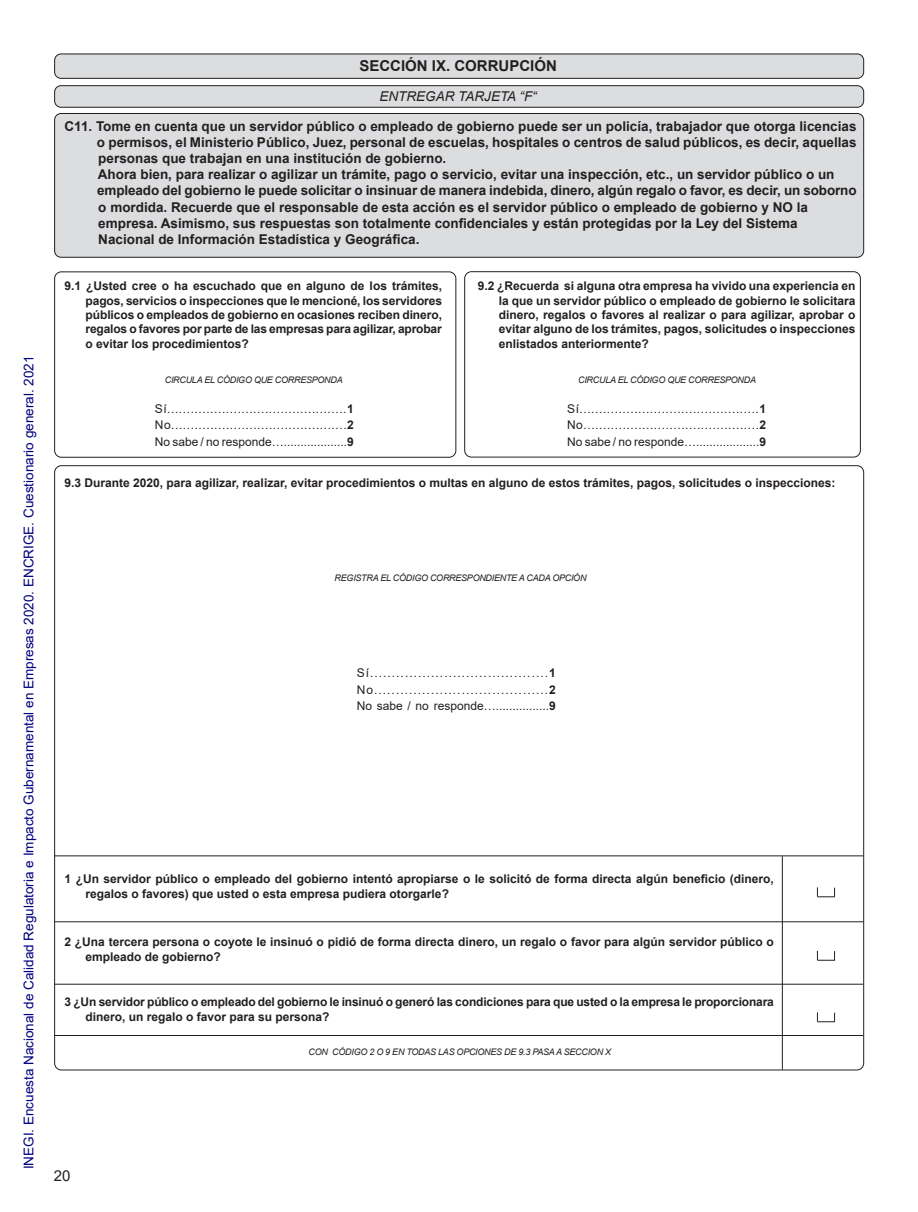
<style>
.page{position:relative;width:918px;height:1212px;background:#fff}
.page>*{position:absolute;margin:0;border:0;box-sizing:border-box;transform-origin:0 0}
.t1{font:700 15px "Arial";color:#231f20}
.t2{font:15px "Arial";color:#231f20}
.t3{font:700 13.5px/16.2px "Arial";color:#231f20}
.t4{font:13.5px "Arial";color:#000080}
.t5{font:italic 13.5px "Arial";color:#231f20}
.t6{font:700 12px/14.4px "Arial";color:#231f20}
.t7{font:12px/16.5px "Arial";color:#231f20;text-align:justify}
.t8{font:italic 9px "Arial";letter-spacing:-.03em;color:#231f20}
.s1{font-weight:700}
</style>
<div class="page">
<div style="left:54px;top:271px;width:402px;height:187px;border:1px solid #231f20;border-radius:7px"></div>
<div style="left:464px;top:271px;width:397px;height:186px;border:1px solid #231f20;border-radius:7px"></div>
<hr style="left:54px;top:855px;width:809px;height:1px;background:#231f20">
<hr style="left:54px;top:921px;width:809px;height:1px;background:#231f20">
<hr style="left:54px;top:984px;width:809px;height:1px;background:#231f20">
<hr style="left:54px;top:1035px;width:809px;height:1px;background:#231f20">
<div style="left:55px;top:54px;width:809px;height:24px;background:#dcdddf;border-radius:6px"></div>
<div style="left:54px;top:54px;width:810px;height:25px;border:1px solid #231f20;border-radius:6px"></div>
<div style="left:55px;top:86px;width:809px;height:21px;background:#dcdddf;border-radius:6px"></div>
<div style="left:54px;top:85px;width:810px;height:23px;border:1px solid #231f20;border-radius:6px"></div>
<div style="left:55px;top:113px;width:809px;height:144px;background:#dcdddf;border-radius:6px"></div>
<div style="left:54px;top:113px;width:810px;height:145px;border:1px solid #231f20;border-radius:6px"></div>
<hr style="left:782px;top:856px;width:1px;height:213px;background:#231f20">
<svg style="left:817px;top:887px;width:18px;height:10px"></svg>
<svg style="left:817px;top:951px;width:18px;height:10px"></svg>
<svg style="left:817px;top:1012px;width:18px;height:10px"></svg>
<p class="t4" style="left:20px;top:1169px;width:815px;rotate:-90deg">INEGI. Encuesta Nacional de Calidad Regulatoria e Impacto Gubernamental en Empresas 2020. ENCRIGE. Cuestionario general. 2021</p>
<p class="t1" style="left:359px;top:55px;width:199px">SECCIÓN IX. CORRUPCIÓN</p>
<p class="t5" style="left:380px;top:87px;width:159px">ENTREGAR TARJETA “F“</p>
<p class="t3" style="left:97px;top:118px;width:761px;text-indent:-32px">C11. Tome en cuenta que un servidor público o empleado de gobierno puede ser un policía, trabajador que otorga licencias o permisos, el Ministerio Público, Juez, personal de escuelas, hospitales o centros de salud públicos, es decir, aquellas personas que trabajan en una institución de gobierno.<br>Ahora bien, para realizar o agilizar un trámite, pago o servicio, evitar una inspección, etc., un servidor público o un empleado del gobierno le puede solicitar o insinuar de manera indebida, dinero, algún regalo o favor, es decir, un soborno o mordida. Recuerde que el responsable de esta acción es el servidor público o empleado de gobierno y NO la empresa. Asimismo, sus respuestas son totalmente confidenciales y están protegidas por la Ley del Sistema<br>Nacional de Información Estadística y Geográfica.</p>
<p class="t6" style="left:86px;top:279px;width:358px;text-align:justify;text-indent:-21px">9.1 ¿Usted cree o ha escuchado que en alguno de los trámites, pagos, servicios o inspecciones que le mencioné, los servidores públicos o empleados de gobierno en ocasiones reciben dinero, regalos o favores por parte de las empresas para agilizar, aprobar o evitar los procedimientos?</p>
<p class="t8" style="left:165px;top:374px;width:179px">CIRCULA EL CÓDIGO QUE CORRESPONDA</p>
<p class="t6" style="left:499px;top:279px;width:358px;text-align:justify;text-indent:-21px">9.2 ¿Recuerda si alguna otra empresa ha vivido una experiencia en la que un servidor público o empleado de gobierno le solicitara dinero, regalos o favores al realizar o para agilizar, aprobar o evitar alguno de los trámites, pagos, solicitudes o inspecciones enlistados anteriormente?</p>
<p class="t8" style="left:578px;top:374px;width:179px">CIRCULA EL CÓDIGO QUE CORRESPONDA</p>
<p class="t7" style="left:155px;top:400px;width:201px">Sí..............................................<span class="s1">1<br></span>No.............................................<span class="s1">2<br></span>No sabe / no responde…...................<span class="s1">9</span></p>
<p class="t7" style="left:567px;top:400px;width:201px">Sí..............................................<span class="s1">1<br></span>No.............................................<span class="s1">2<br></span>No sabe / no responde…...................<span class="s1">9</span></p>
<p class="t6" style="left:65px;top:475px;width:772px">9.3 Durante 2020, para agilizar, realizar, evitar procedimientos o multas en alguno de estos trámites, pagos, solicitudes o inspecciones:</p>
<p class="t8" style="left:335px;top:572px;width:253px">REGISTRA EL CÓDIGO CORRESPONDIENTE A CADA OPCIÓN</p>
<p class="t7" style="left:357px;top:665px;width:201px">Sí.........................................<span class="s1">1<br></span>No........................................<span class="s1">2<br></span>No sabe / no responde…................<span class="s1">9</span></p>
<p class="t6" style="left:86px;top:872px;width:690px;text-indent:-21px">1 ¿Un servidor público o empleado del gobierno intentó apropiarse o le solicitó de forma directa algún beneficio (dinero, regalos o favores) que usted o esta empresa pudiera otorgarle?</p>
<p class="t6" style="left:86px;top:935px;width:690px;text-indent:-21px">2 ¿Una tercera persona o coyote le insinuó o pidió de forma directa dinero, un regalo o favor para algún servidor público o empleado de gobierno?</p>
<p class="t6" style="left:86px;top:995px;width:690px;text-indent:-21px">3 ¿Un servidor público o empleado del gobierno le insinuó o generó las condiciones para que usted o la empresa le proporcionara dinero, un regalo o favor para su persona?</p>
<p class="t2" style="left:54px;top:1165px;width:18px">20</p>
<p class="t8" style="left:309px;top:1046px;width:304px">CON CÓDIGO 2 O 9 EN TODAS LAS OPCIONES DE 9.3 PASA A SECCION X</p>
</div>
